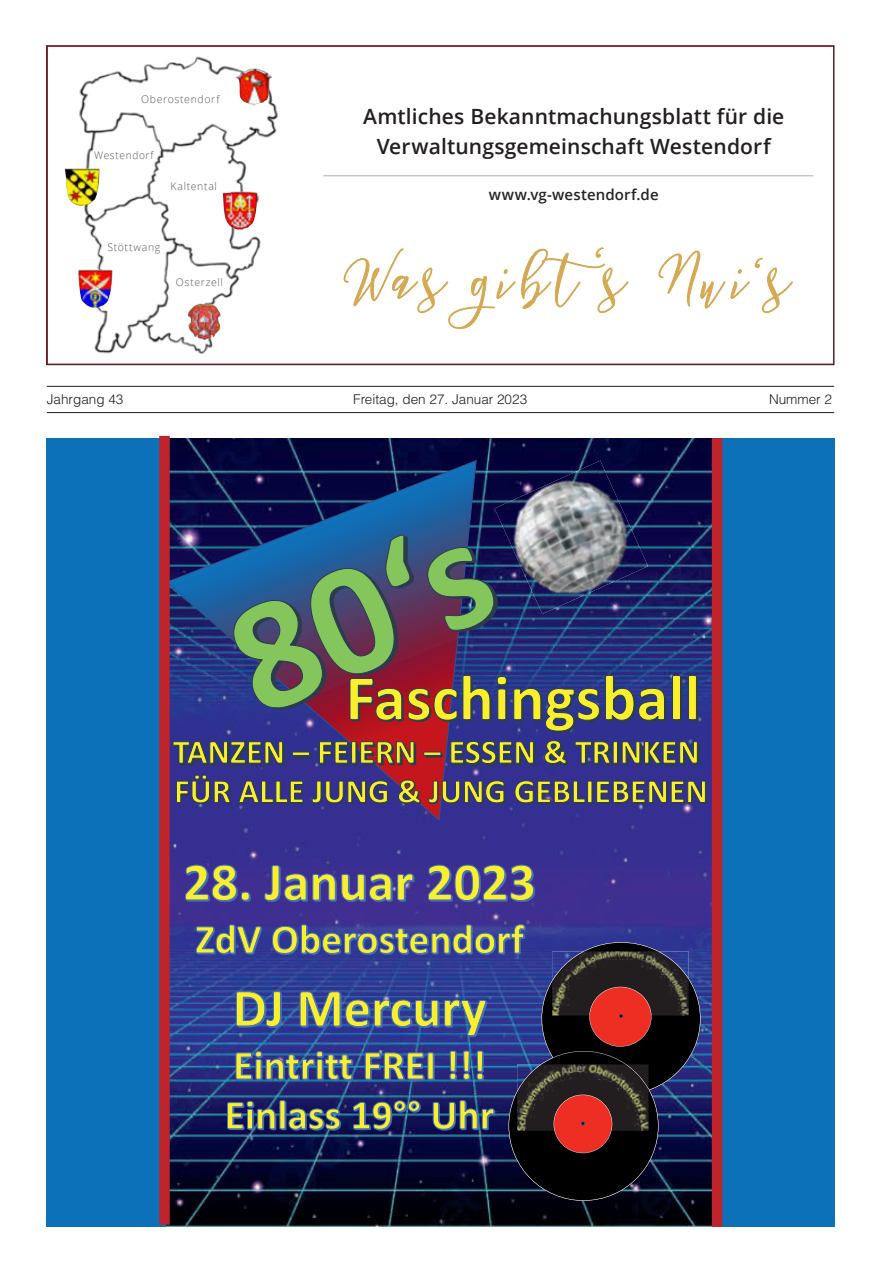
<style>
.page{position:relative;width:881px;height:1263px;background:#fff}
.page>*{position:absolute;margin:0;border:0;box-sizing:border-box;transform-origin:0 0}
.t1{font:600 21px/29.2px "Open Sans";letter-spacing:.005em;color:#231f20;text-align:center}
.t2{font:600 15px "Open Sans";letter-spacing:.01em;color:#262326}
.t3{font:300 13.5px "Helvetica LT";color:#231f20}
.t4{font:300 10.5px "Open Sans";letter-spacing:.06em;color:#57585a}
</style>
<div class="page">
<svg style="left:343px;top:247px;width:450px;height:82px"></svg>
<img style="left:78px;top:56px;width:200px;height:298px">
<img style="left:222px;top:192px;width:35px;height:38px">
<img style="left:187px;top:304px;width:34px;height:36px">
<img style="left:78px;top:270px;width:34px;height:38px">
<img style="left:64px;top:169px;width:36px;height:37px">
<img style="left:235px;top:69px;width:37px;height:37px">
<hr style="left:323px;top:175px;width:490px;height:1px;background:#231f20">
<hr style="left:47px;top:386px;width:786px;height:1px;background:#231f20">
<hr style="left:47px;top:412px;width:786px;height:1px;background:#231f20">
<img style="left:166px;top:438px;width:545px;height:789px">
<svg style="left:170px;top:460px;width:306px;height:361px;background:#263074"></svg>
<svg style="left:233px;top:535px;width:261px;height:174px;background:#52676a"></svg>
<svg style="left:349px;top:675px;width:349px;height:58px;background:#7a6456"></svg>
<img style="left:494px;top:461px;width:153px;height:153px">
<svg style="left:185px;top:865px;width:350px;height:37px;background:#797778"></svg>
<svg style="left:172px;top:740px;width:113px;height:25px;background:#6c6f58"></svg>
<svg style="left:292px;top:751px;width:19px;height:6px"></svg>
<svg style="left:319px;top:741px;width:97px;height:24px;background:#867142"></svg>
<svg style="left:423px;top:751px;width:20px;height:6px"></svg>
<svg style="left:450px;top:740px;width:249px;height:26px;background:#686b5c"></svg>
<svg style="left:176px;top:775px;width:530px;height:29px;background:#686062"></svg>
<img style="left:196px;top:924px;width:504px;height:277px">
<div style="left:47px;top:438px;width:119px;height:789px;background:#0d71b9"></div>
<div style="left:714px;top:438px;width:119px;height:789px;background:#0d71b9"></div>
<div style="left:159px;top:436px;width:11px;height:789px;background:#bd242b"></div>
<div style="left:711px;top:438px;width:11px;height:789px;background:#bd242b"></div>
<p class="t4" style="left:141px;top:92px;width:80px">Oberostendorf</p>
<p class="t4" style="left:94px;top:148px;width:61px">Westendorf</p>
<p class="t4" style="left:170px;top:179px;width:48px">Kaltental</p>
<p class="t4" style="left:107px;top:240px;width:54px">Stöttwang</p>
<p class="t4" style="left:176px;top:275px;width:48px">Osterzell</p>
<p class="t1" style="left:363px;top:102px;width:422px">Amtliches Bekanntmachungsblatt für die<br>Verwaltungsgemeinschaft Westendorf</p>
<p class="t2" style="left:488px;top:185px;width:171px">www.vg-westendorf.de</p>
<p class="t3" style="left:47px;top:391px;width:78px">Jahrgang 43</p>
<p class="t3" style="left:353px;top:391px;width:175px">Freitag, den 27. Januar 2023</p>
<p class="t3" style="left:768px;top:391px;width:65px">Nummer 2</p>
</div>
